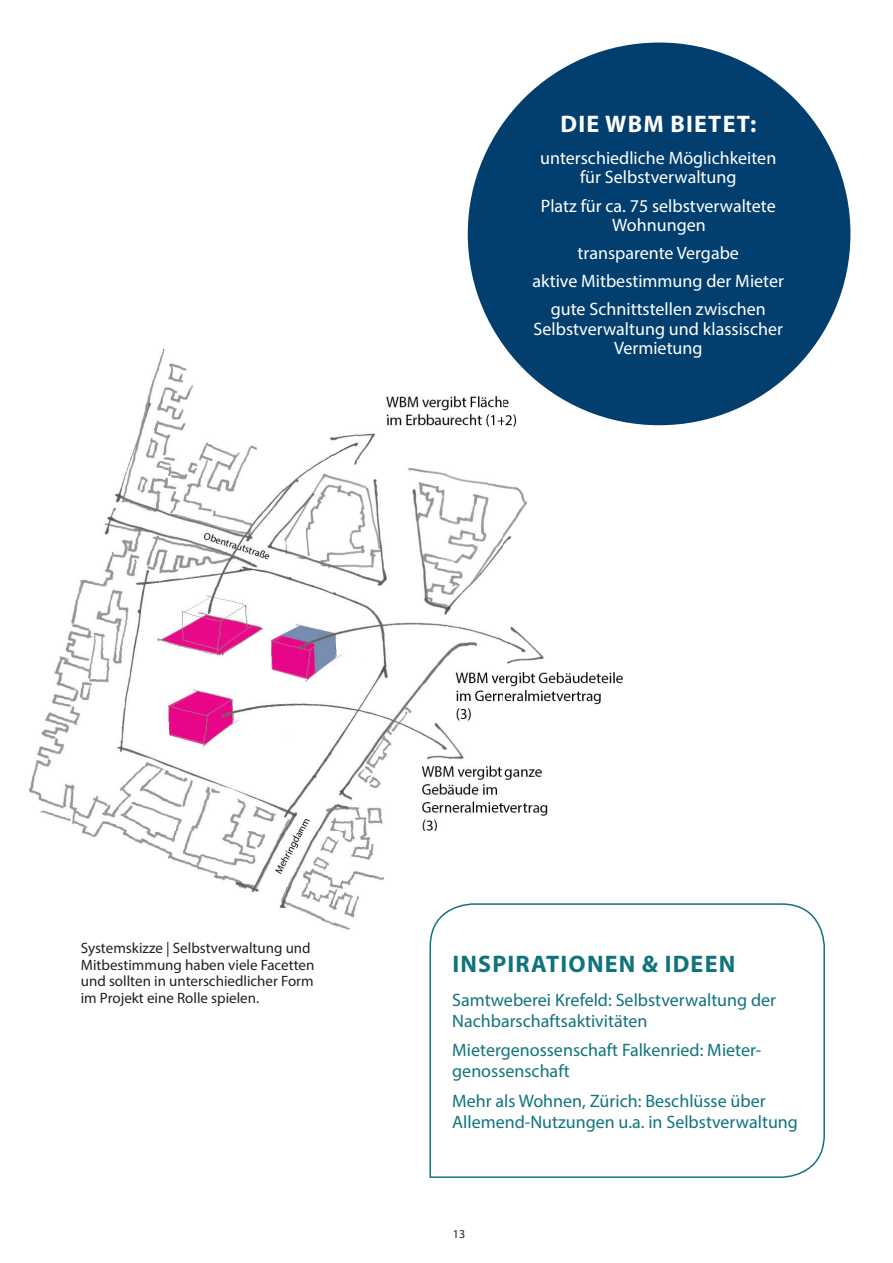
<style>
.page{position:relative;width:893px;height:1263px;background:#fff}
.page>*{position:absolute;margin:0;border:0;box-sizing:border-box;transform-origin:0 0}
.t1{font:700 24px "Myriad Pro";letter-spacing:.05em;color:#10747c}
.t2{font:700 24px "Myriad Pro";letter-spacing:.05em;color:#fff}
.t3{font:18px/19.5px "Myriad Pro";color:#fff;text-align:center}
.t4{font:18px/21px "Myriad Pro";color:#10747c}
.t5{font:15px/16.5px "Myriad Pro";color:#231f20}
.t6{font:12px "Myriad Pro";color:#231f20}
</style>
<div class="page">
<img style="left:28px;top:333px;width:627px;height:597px">
<div style="left:468px;top:43px;width:382px;height:382px;background:#023f6e;border-radius:50%"></div>
<svg style="left:429px;top:902px;width:396px;height:276px"></svg>
<h1 class="t2" style="left:560px;top:108px;width:197px">DIE WBM BIETET:</h1>
<p class="t3" style="left:540px;top:148px;width:238px">unterschiedliche Möglichkeiten für Selbstverwaltung</p>
<p class="t3" style="left:541px;top:195px;width:236px">Platz für ca. 75 selbstverwaltete<br>Wohnungen</p>
<p class="t3" style="left:533px;top:239px;width:253px;line-height:28px">transparente Vergabe<br>aktive Mitbestimmung der Mieter gute Schnittstellen zwischen</p>
<p class="t3" style="left:533px;top:318px;width:251px">Selbstverwaltung und klassischer<br>Vermietung</p>
<p class="t5" style="left:81px;top:940px;width:235px">Systemskizze | Selbstverwaltung und Mitbestimmung haben viele Facetten und sollten in unterschiedlicher Form im Projekt eine Rolle spielen.</p>
<h1 class="t1" style="left:452px;top:948px;width:284px">INSPIRATIONEN &amp; IDEEN</h1>
<p class="t4" style="left:452px;top:989px;width:325px">Samtweberei Krefeld: Selbstverwaltung der<br>Nachbarschaftsaktivitäten</p>
<p class="t4" style="left:452px;top:1039px;width:311px">Mietergenossenschaft Falkenried: Mieter&shy;genossenschaft</p>
<p class="t4" style="left:452px;top:1090px;width:347px">Mehr als Wohnen, Zürich: Beschlüsse über<br>Allemend-Nutzungen u.a. in Selbstverwaltung</p>
<p class="t6" style="left:453px;top:1226px;width:14px">13</p>
</div>
